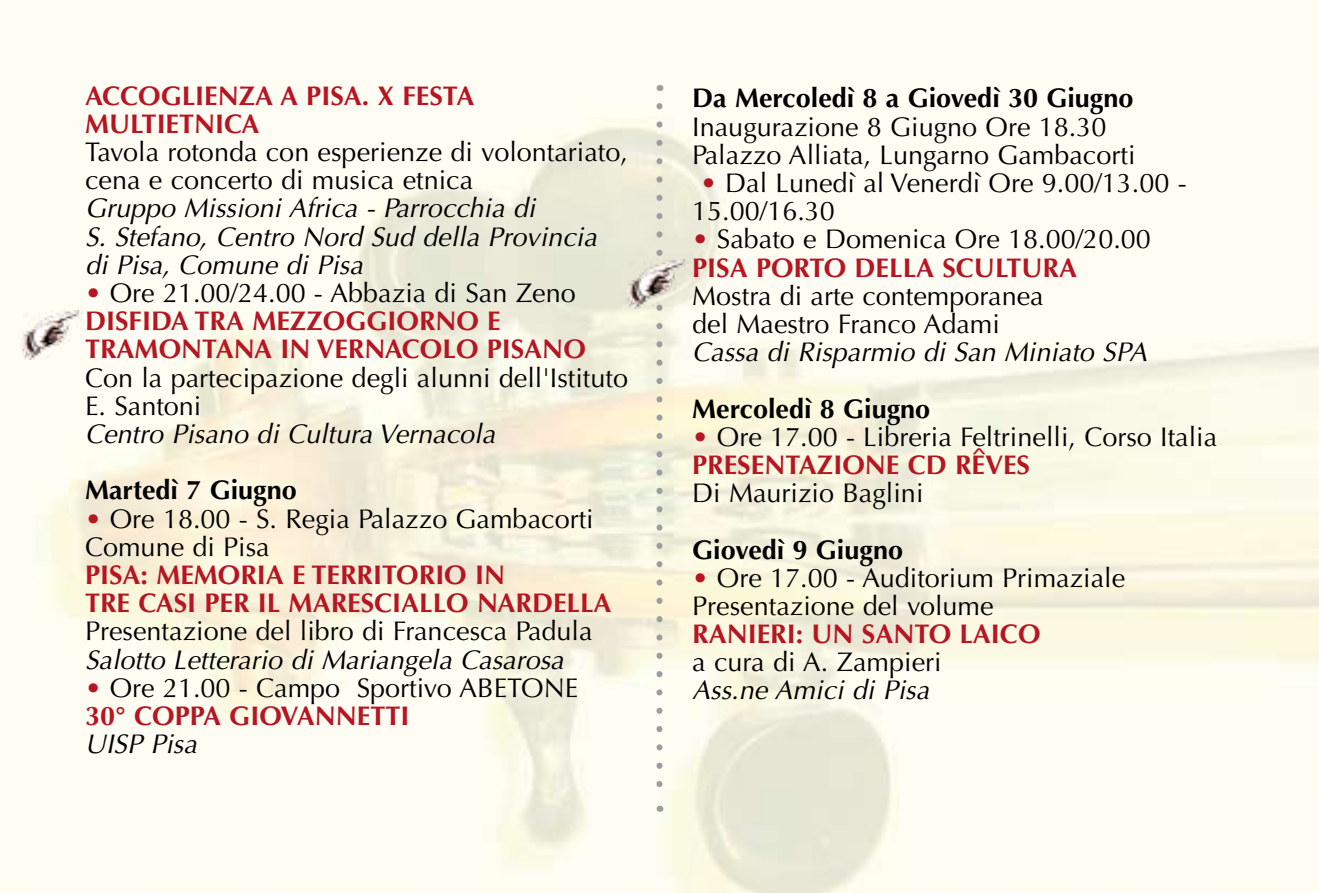
<style>
.page{position:relative;width:1319px;height:893px;background:#fff}
.page>*{position:absolute;margin:0;border:0;box-sizing:border-box;transform-origin:0 0}
.t1{font:27px/28.2px "Optima";color:#000}
.t2{font:italic 27px/28.2px "Optima";color:#000}
.t3{font:700 27px/28.2px "Optima";color:#b51621}
.t4{font:700 27px "Optima";color:#000}
.t5{font:15px "Helvetica";color:#b51621;scale:2 1}
.s1{font-weight:400;color:#000}
.s2{font-weight:700;color:#b51621}
</style>
<div class="page">
<svg style="left:656px;top:106px;width:6px;height:694px"></svg>
<img style="left:22px;top:310px;width:61px;height:49px">
<img style="left:626px;top:260px;width:62px;height:49px">
<p class="t3" style="left:85px;top:82px;width:391px">ACCOGLIENZA A PISA. X FESTA<br>MULTIETNICA</p>
<p class="t1" style="left:85px;top:138px;width:544px">Tavola rotonda con esperienze di volontariato, cena e concerto di musica etnica</p>
<p class="t2" style="left:85px;top:195px;width:513px">Gruppo Missioni Africa - Parrocchia di<br>S. Stefano, Centro Nord Sud della Provincia di Pisa, Comune di Pisa</p>
<p class="t3" style="left:85px;top:279px;width:502px">• <span class="s1">Ore 21.00/24.00 - Abbazia di San Zeno<br></span>DISFIDA TRA MEZZOGGIORNO E<br>TRAMONTANA IN VERNACOLO PISANO</p>
<p class="t1" style="left:85px;top:364px;width:544px">Con la partecipazione degli alunni dell'Istituto<br>E. Santoni</p>
<p class="t2" style="left:85px;top:420px;width:411px">Centro Pisano di Cultura Vernacola</p>
<p class="t4" style="left:85px;top:474px;width:213px">Martedì 7 Giugno</p>
<p class="t1" style="left:85px;top:505px;width:510px"><span class="s2">•</span> Ore 18.00 - S. Regia Palazzo Gambacorti<br>Comune di Pisa</p>
<p class="t3" style="left:85px;top:561px;width:528px">PISA: MEMORIA E TERRITORIO IN<br>TRE CASI PER IL MARESCIALLO NARDELLA</p>
<p class="t1" style="left:85px;top:617px;width:509px">Presentazione del libro di Francesca Padula</p>
<p class="t2" style="left:85px;top:646px;width:480px">Salotto Letterario di Mariangela Casarosa</p>
<p class="t1" style="left:85px;top:674px;width:494px"><span class="s2">•</span> Ore 21.00 - Campo Sportivo ABETONE<br><span class="s2">30° COPPA GIOVANNETTI</span></p>
<p class="t2" style="left:85px;top:730px;width:113px">UISP Pisa</p>
<p class="t4" style="left:692px;top:83px;width:442px">Da Mercoledì 8 a Giovedì 30 Giugno</p>
<p class="t1" style="left:692px;top:113px;width:444px">Inaugurazione 8 Giugno Ore 18.30<br>Palazzo Alliata, Lungarno Gambacorti</p>
<p class="t1" style="left:692px;top:169px;width:496px;text-indent:8px"><span class="s2">•</span> Dal Lunedì al Venerdì Ore 9.00/13.00 -<br>15.00/16.30</p>
<p class="t1" style="left:692px;top:226px;width:460px"><span class="s2">•</span> Sabato e Domenica Ore 18.00/20.00<br><span class="s2">PISA PORTO DELLA SCULTURA</span></p>
<p class="t1" style="left:692px;top:282px;width:353px">Mostra di arte contemporanea del Maestro Franco Adami</p>
<p class="t2" style="left:692px;top:338px;width:456px">Cassa di Risparmio di San Miniato SPA</p>
<p class="t4" style="left:692px;top:393px;width:239px">Mercoledì 8 Giugno</p>
<p class="t1" style="left:692px;top:423px;width:526px"><span class="s2">•</span> Ore 17.00 - Libreria Feltrinelli, Corso Italia<br><span class="s2">PRESENTAZIONE CD REVES</span></p>
<p class="t1" style="left:692px;top:479px;width:233px">Di Maurizio Baglini</p>
<p class="t4" style="left:692px;top:534px;width:212px">Giovedì 9 Giugno</p>
<p class="t1" style="left:692px;top:564px;width:434px"><span class="s2">•</span> Ore 17.00 - Auditorium Primaziale<br>Presentazione del volume</p>
<p class="t3" style="left:692px;top:620px;width:350px">RANIERI: UN SANTO LAICO</p>
<p class="t1" style="left:692px;top:648px;width:251px">a cura di A. Zampieri</p>
<p class="t2" style="left:692px;top:677px;width:238px">Ass.ne Amici di Pisa</p>
<p class="t5" style="left:972px;top:441px;width:9px">^</p>
</div>
